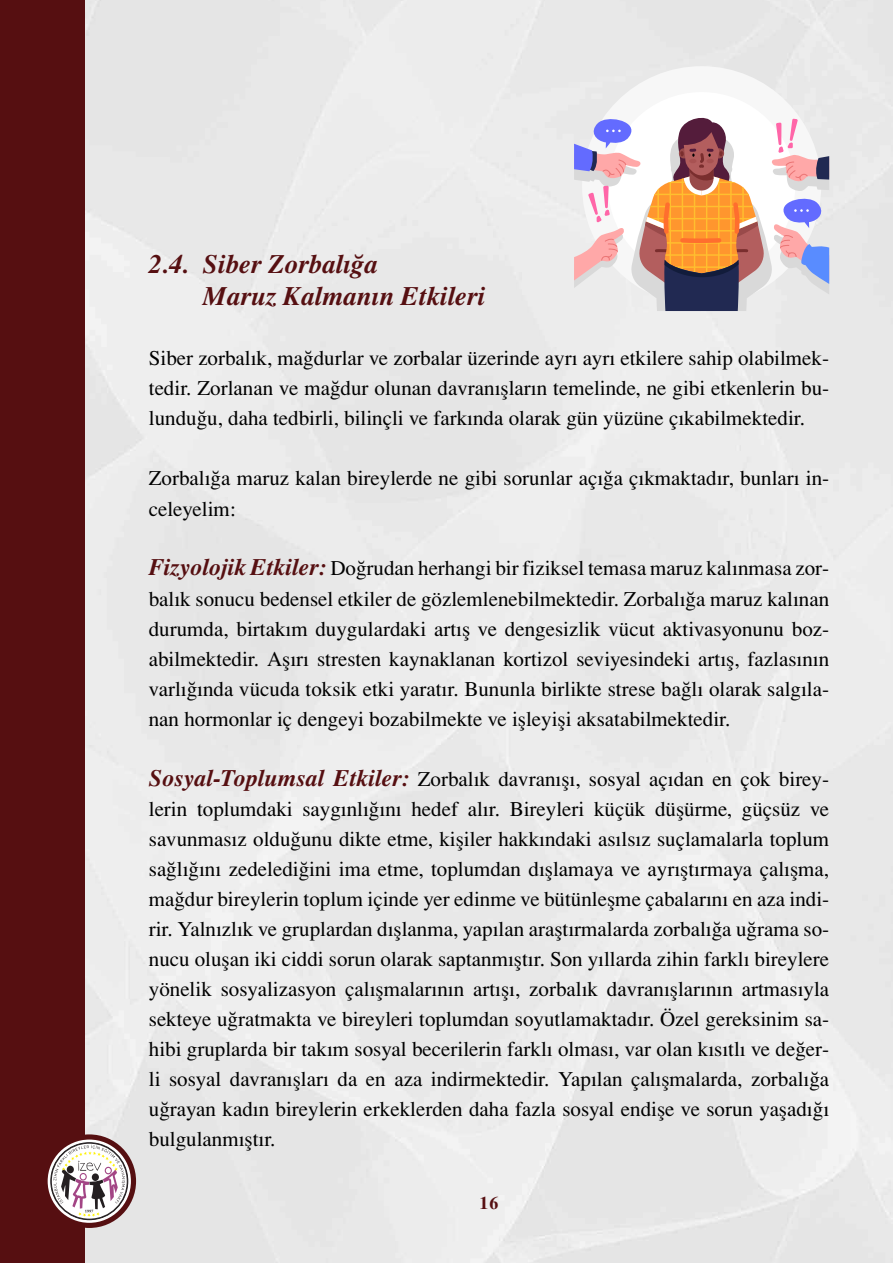
<style>
.page{position:relative;width:893px;height:1263px;background:#fff}
.page>*{position:absolute;margin:0;border:0;box-sizing:border-box;transform-origin:0 0}
.t1{font:27px/32.4px "Times Bold Italic Tr";color:#560f11}
.t2{font:21px/30px "Times Normal Tr";color:#000;text-align:justify}
.t3{font:18px "Times Bold Tr";color:#560f11}
.s1{font-family:"Times Bold Italic Tr";font-size:24px;color:#560f11}
</style>
<div class="page">
<div style="left:0;top:0;width:85px;height:1263px;background:#560f11"></div>
<div style="left:43px;top:1134px;width:93px;height:94px;background:#560f11;border-radius:50%"></div>
<svg style="left:48px;top:1139px;width:83px;height:84px"></svg>
<svg style="left:53px;top:1145px;width:72px;height:72px;background:#c7bbbc"></svg>
<div style="left:582px;top:66px;width:239px;height:239px;background:#f7f7f7;border-radius:50%"></div>
<div style="left:608px;top:92px;width:187px;height:187px;background:#fff;border-radius:50%"></div>
<svg style="left:574px;top:114px;width:255px;height:197px"></svg>
<p class="t1" style="left:203px;top:248px;width:284px;text-indent:-54px">2.4. Siber Zorbalığa<br>Maruz Kalmanın Etkileri</p>
<p class="t2" style="left:149px;top:343px;width:682px">Siber zorbalık, mağdurlar ve zorbalar üzerinde ayrı ayrı etkilere sahip olabilmek&shy;tedir. Zorlanan ve mağdur olunan davranışların temelinde, ne gibi etkenlerin bu&shy;lunduğu, daha tedbirli, bilinçli ve farkında olarak gün yüzüne çıkabilmektedir.</p>
<p class="t2" style="left:149px;top:463px;width:682px">Zorbalığa maruz kalan bireylerde ne gibi sorunlar açığa çıkmaktadır, bunları in&shy;celeyelim:</p>
<p class="t2" style="left:149px;top:553px;width:682px"><span class="s1">Fizyolojik Etkiler:</span> Doğrudan herhangi bir fiziksel temasa maruz kalınmasa zor&shy;balık sonucu bedensel etkiler de gözlemlenebilmektedir. Zorbalığa maruz kalınan durumda, birtakım duygulardaki artış ve dengesizlik vücut aktivasyonunu boz&shy;abilmektedir. Aşırı stresten kaynaklanan kortizol seviyesindeki artış, fazlasının varlığında vücuda toksik etki yaratır. Bununla birlikte strese bağlı olarak salgıla&shy;nan hormonlar iç dengeyi bozabilmekte ve işleyişi aksatabilmektedir.</p>
<p class="t2" style="left:149px;top:763px;width:682px"><span class="s1">Sosyal-Toplumsal Etkiler:</span> Zorbalık davranışı, sosyal açıdan en çok birey&shy;lerin toplumdaki saygınlığını hedef alır. Bireyleri küçük düşürme, güçsüz ve savunmasız olduğunu dikte etme, kişiler hakkındaki asılsız suçlamalarla toplum sağlığını zedelediğini ima etme, toplumdan dışlamaya ve ayrıştırmaya çalışma, mağdur bireylerin toplum içinde yer edinme ve bütünleşme çabalarını en aza indi&shy;rir. Yalnızlık ve gruplardan dışlanma, yapılan araştırmalarda zorbalığa uğrama so&shy;nucu oluşan iki ciddi sorun olarak saptanmıştır. Son yıllarda zihin farklı bireylere yönelik sosyalizasyon çalışmalarının artışı, zorbalık davranışlarının artmasıyla sekteye uğratmakta ve bireyleri toplumdan soyutlamaktadır. Özel gereksinim sa&shy;hibi gruplarda bir takım sosyal becerilerin farklı olması, var olan kısıtlı ve değer&shy;li sosyal davranışları da en aza indirmektedir. Yapılan çalışmalarda, zorbalığa uğrayan kadın bireylerin erkeklerden daha fazla sosyal endişe ve sorun yaşadığı bulgulanmıştır.</p>
<p class="t3" style="left:479px;top:1192px;width:21px">16</p>
</div>
